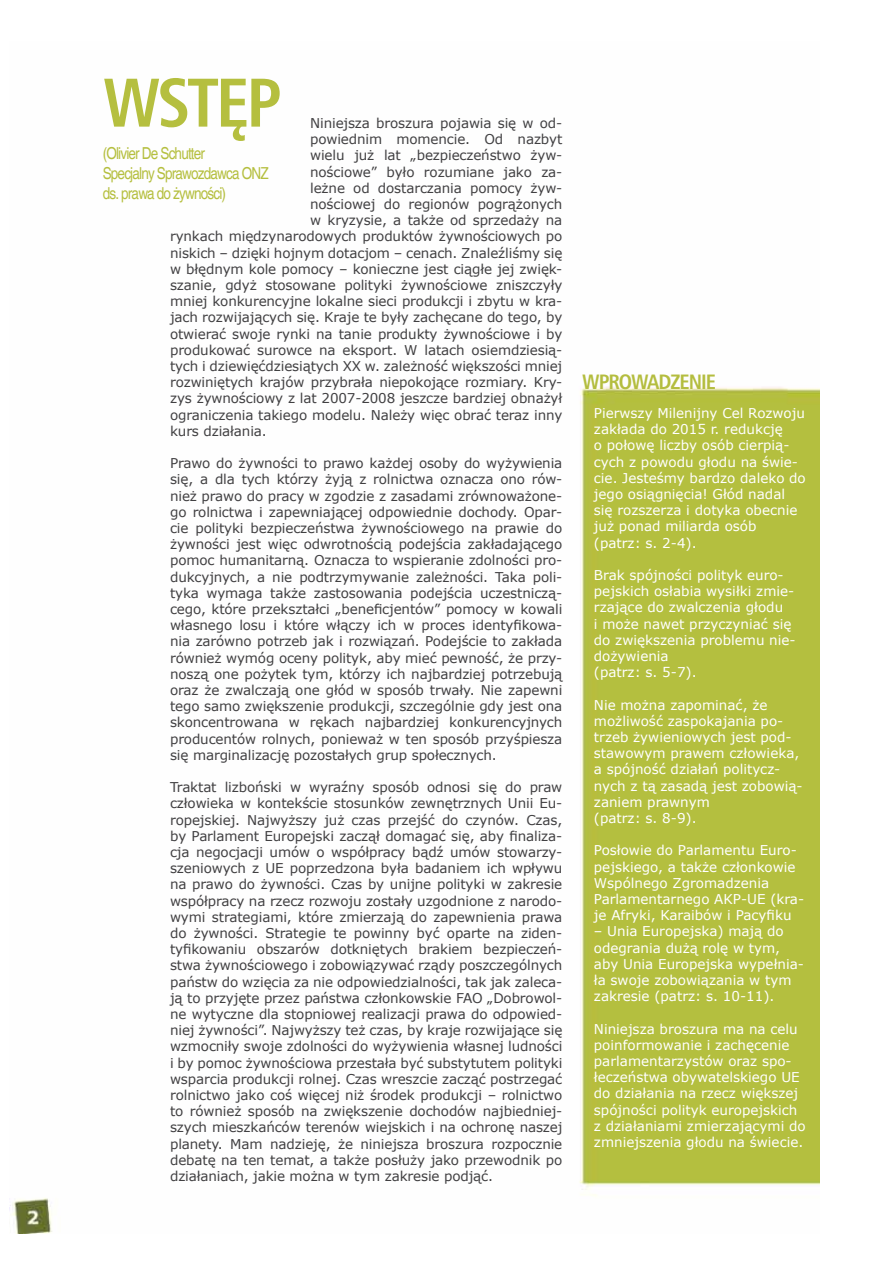
<style>
.page{position:relative;width:893px;height:1263px;background:#fff}
.page>*{position:absolute;margin:0;border:0;box-sizing:border-box;transform-origin:0 0}
.t1{font:700 69px "Humnst 777 Cn EU";letter-spacing:-.05em;color:#b5bf3f}
.t2{font:700 21px "Humnst 777 Cn EU";letter-spacing:-.05em;color:#b4bd3f}
.t3{font:condensed 16.5px/19.8px "Helvetica";letter-spacing:-.05em;color:#b5bf3f}
.t4{font:13.5px/16.2px "Verdana";letter-spacing:-.01em;color:#414042;text-align:justify}
.t5{font:13.5px/16.2px "Verdana";color:#fff}
</style>
<div class="page">
<img style="left:9px;top:386px;width:810px;height:848px">
<h1 class="t1" style="left:103px;top:59px;width:180px">WSTĘP</h1>
<p class="t3" style="left:103px;top:144px;width:167px">(Olivier De Schutter<br>Specjalny Sprawozdawca ONZ ds. prawa do żywności)</p>
<p class="t4" style="left:310px;top:114px;width:254px">Niniejsza broszura pojawia się w od-</p>
<p class="t4" style="left:310px;top:131px;width:254px">powiednim momencie. Od nazbyt</p>
<p class="t4" style="left:310px;top:147px;width:254px">wielu już lat „bezpieczeństwo żyw-</p>
<p class="t4" style="left:310px;top:163px;width:254px">nościowe” było rozumiane jako za-</p>
<p class="t4" style="left:310px;top:179px;width:254px">leżne od dostarczania pomocy żyw-</p>
<p class="t4" style="left:310px;top:195px;width:254px">nościowej do regionów pogrążonych</p>
<p class="t4" style="left:310px;top:212px;width:254px">w kryzysie, a także od sprzedaży na</p>
<p class="t4" style="left:170px;top:228px;width:394px">rynkach międzynarodowych produktów żywnościowych po</p>
<p class="t4" style="left:170px;top:244px;width:394px">niskich – dzięki hojnym dotacjom – cenach. Znaleźliśmy się</p>
<p class="t4" style="left:170px;top:260px;width:394px">w błędnym kole pomocy – konieczne jest ciągłe jej zwięk-</p>
<p class="t4" style="left:170px;top:276px;width:394px">szanie, gdyż stosowane polityki żywnościowe zniszczyły</p>
<p class="t4" style="left:170px;top:293px;width:394px">mniej konkurencyjne lokalne sieci produkcji i zbytu w kra-</p>
<p class="t4" style="left:170px;top:309px;width:394px">jach rozwijających się. Kraje te były zachęcane do tego, by</p>
<p class="t4" style="left:170px;top:325px;width:394px">otwierać swoje rynki na tanie produkty żywnościowe i by</p>
<p class="t4" style="left:170px;top:341px;width:394px">produkować surowce na eksport. W latach osiemdziesią-</p>
<p class="t4" style="left:170px;top:357px;width:394px">tych i dziewięćdziesiątych XX w. zależność większości mniej</p>
<p class="t4" style="left:170px;top:374px;width:394px">rozwiniętych krajów przybrała niepokojące rozmiary. Kry-</p>
<p class="t4" style="left:170px;top:390px;width:394px">zys żywnościowy z lat 2007-2008 jeszcze bardziej obnażył</p>
<p class="t4" style="left:170px;top:406px;width:394px">ograniczenia takiego modelu. Należy więc obrać teraz inny</p>
<p class="t4" style="left:170px;top:422px;width:98px">kurs działania.</p>
<p class="t4" style="left:170px;top:455px;width:394px">Prawo do żywności to prawo każdej osoby do wyżywienia się, a dla tych którzy żyją z rolnictwa oznacza ono rów&shy;nież prawo do pracy w zgodzie z zasadami zrównoważone&shy;go rolnictwa i zapewniającej odpowiednie dochody. Opar&shy;cie polityki bezpieczeństwa żywnościowego na prawie do żywności jest więc odwrotnością podejścia zakładającego pomoc humanitarną. Oznacza to wspieranie zdolności pro&shy;dukcyjnych, a nie podtrzymywanie zależności. Taka poli&shy;tyka wymaga także zastosowania podejścia uczestniczą&shy;cego, które przekształci „beneficjentów” pomocy w kowali własnego losu i które włączy ich w proces identyfikowa&shy;nia zarówno potrzeb jak i rozwiązań. Podejście to zakłada również wymóg oceny polityk, aby mieć pewność, że przy&shy;noszą one pożytek tym, którzy ich najbardziej potrzebują oraz że zwalczają one głód w sposób trwały. Nie zapewni tego samo zwiększenie produkcji, szczególnie gdy jest ona skoncentrowana w rękach najbardziej konkurencyjnych producentów rolnych, ponieważ w ten sposób przyśpiesza się marginalizację pozostałych grup społecznych.</p>
<p class="t4" style="left:170px;top:779px;width:394px">Traktat lizboński w wyraźny sposób odnosi się do praw człowieka w kontekście stosunków zewnętrznych Unii Eu&shy;ropejskiej. Najwyższy już czas przejść do czynów. Czas, by Parlament Europejski zaczął domagać się, aby finaliza&shy;cja negocjacji umów o współpracy bądź umów stowarzy&shy;szeniowych z UE poprzedzona była badaniem ich wpływu na prawo do żywności. Czas by unijne polityki w zakresie współpracy na rzecz rozwoju zostały uzgodnione z narodo&shy;wymi strategiami, które zmierzają do zapewnienia prawa do żywności. Strategie te powinny być oparte na ziden&shy;tyfikowaniu obszarów dotkniętych brakiem bezpieczeń&shy;stwa żywnościowego i zobowiązywać rządy poszczególnych państw do wzięcia za nie odpowiedzialności, tak jak zaleca&shy;ją to przyjęte przez państwa członkowskie FAO „Dobrowol&shy;ne wytyczne dla stopniowej realizacji prawa do odpowied&shy;niej żywności”. Najwyższy też czas, by kraje rozwijające się wzmocniły swoje zdolności do wyżywienia własnej ludności i by pomoc żywnościowa przestała być substytutem polityki wsparcia produkcji rolnej. Czas wreszcie zacząć postrzegać rolnictwo jako coś więcej niż środek produkcji – rolnictwo to również sposób na zwiększenie dochodów najbiedniej&shy;szych mieszkańców terenów wiejskich i na ochronę naszej planety. Mam nadzieję, że niniejsza broszura rozpocznie debatę na ten temat, a także posłuży jako przewodnik po działaniach, jakie można w tym zakresie podjąć.</p>
<h2 class="t2" style="left:582px;top:368px;width:135px">WPROWADZENIE</h2>
<p class="t5" style="left:594px;top:404px;width:213px">Pierwszy Milenijny Cel Rozwoju zakłada do 2015 r. redukcję<br>o połowę liczby osób cierpią&shy;cych z powodu głodu na świe&shy;cie. Jesteśmy bardzo daleko do jego osiągnięcia! Głód nadal się rozszerza i dotyka obecnie już ponad miliarda osób (patrz: s. 2-4).</p>
<p class="t5" style="left:594px;top:566px;width:203px">Brak spójności polityk euro&shy;pejskich osłabia wysiłki zmie&shy;rzające do zwalczenia głodu<br>i może nawet przyczyniać się do zwiększenia problemu nie&shy;dożywienia<br>(patrz: s. 5-7).</p>
<p class="t5" style="left:594px;top:696px;width:210px">Nie można zapominać, że możliwość zaspokajania po&shy;trzeb żywieniowych jest pod&shy;stawowym prawem człowieka, a spójność działań politycz&shy;nych z tą zasadą jest zobowią&shy;zaniem prawnym<br>(patrz: s. 8-9).</p>
<p class="t5" style="left:594px;top:842px;width:212px">Posłowie do Parlamentu Euro&shy;pejskiego, a także członkowie<br>Wspólnego Zgromadzenia<br>Parlamentarnego AKP-UE (kra&shy;je Afryki, Karaibów i Pacyfiku</p>
<p class="t5" style="left:594px;top:923px;width:212px">– Unia Europejska) mają do odegrania dużą rolę w tym, aby Unia Europejska wypełnia&shy;ła swoje zobowiązania w tym zakresie (patrz: s. 10-11).</p>
<p class="t5" style="left:594px;top:1020px;width:213px">Niniejsza broszura ma na celu poinformowanie i zachęcenie parlamentarzystów oraz spo&shy;łeczeństwa obywatelskiego UE do działania na rzecz większej spójności polityk europejskich z działaniami zmierzającymi do zmniejszenia głodu na świecie.</p>
</div>
